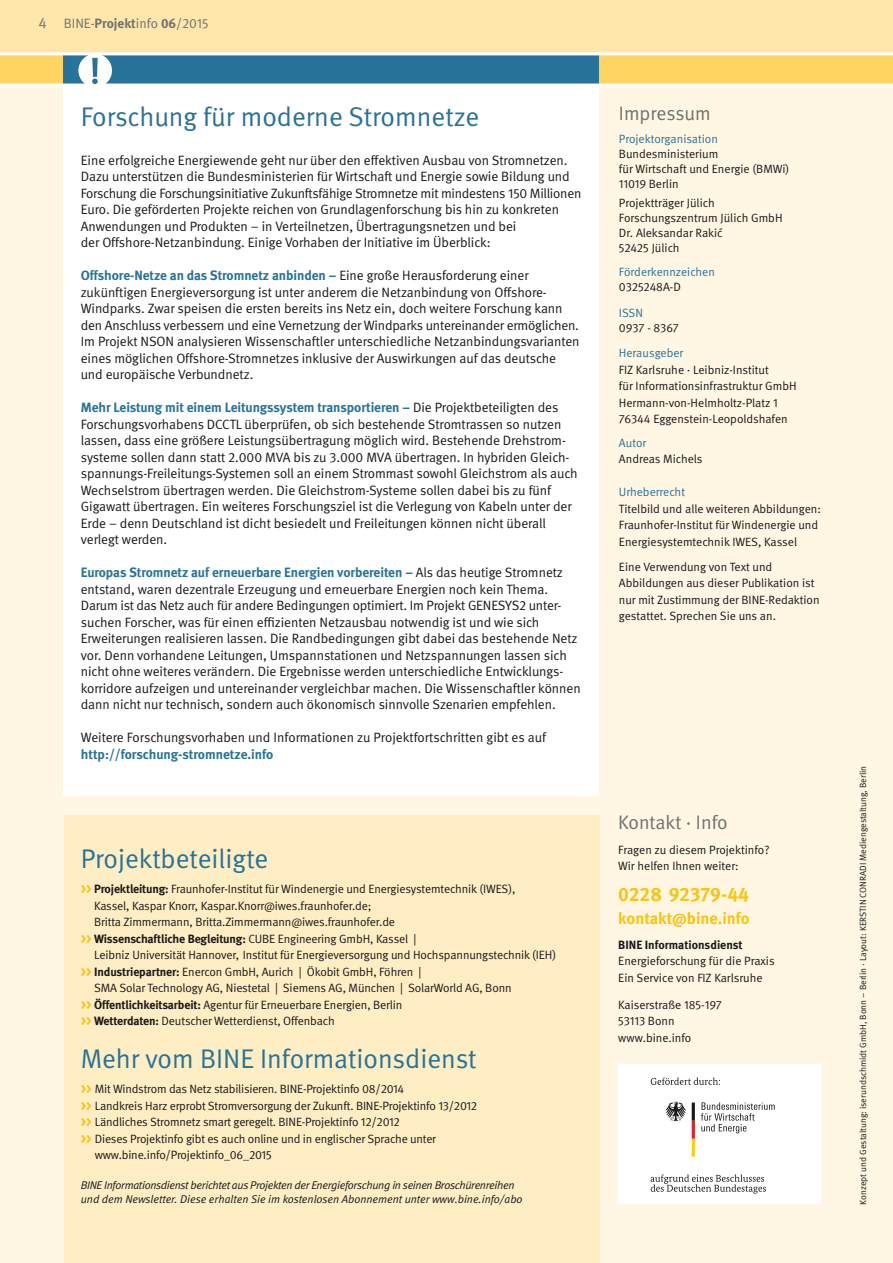
<style>
.page{position:relative;width:893px;height:1263px;background:#fff7e3}
.page>*{position:absolute;margin:0;border:0;box-sizing:border-box;transform-origin:0 0}
.t1{font:27px "Meta Normal";color:#287399}
.t2{font:19.5px "Meta Normal";color:#707173}
.t3{font:19.5px "Meta Bold Expert";color:#fac411}
.t4{font:700 16.5px "Meta";color:#fac411}
.t5{font:15px "Meta Normal Expert";color:#707173}
.t6{font:13.5px/16.5px "Meta Normal";letter-spacing:-.005em;color:#1a181b}
.t7{font:700 13.5px "Meta";letter-spacing:-.005em;color:#287399}
.t8{font:13.5px "Meta Normal";color:#707173}
.t9{font:13.5px "Meta Normal Expert";color:#707173}
.t10{font:12px/16.5px "Meta Normal";letter-spacing:-.01em;color:#1a181b}
.t11{font:700 12px "Meta";letter-spacing:-.01em;color:#1a181b}
.t12{font:12px "Meta Normal";color:#287399}
.t13{font:12px "Meta Normal Expert";letter-spacing:-.01em;color:#1a181b}
.t14{font:italic 11.25px/13.5px "Meta Normal";letter-spacing:-.025em;color:#1a181b}
.t15{font:9px "Meta Normal";color:#1a181b}
.s1{font-family:"Meta";font-weight:700}
.s2{font-family:"Meta Bold Expert"}
.s3{font-family:"Meta Normal Expert"}
.s4{font-family:"Meta Normal";font-weight:400;color:#1a181b}
.s5{font-family:"Meta";font-weight:700;font-size:13.5px;color:#fac411}
.s6{font-size:13.5px;color:#fac411}
.s7{font-family:"Meta Normal";font-weight:400}
.s8{font-family:"Meta Normal"}
</style>
<div class="page">
<div style="left:0;top:55px;width:893px;height:30px;background:#ffd460"></div>
<div style="left:64px;top:55px;width:535px;height:30px;background:#287399"></div>
<hr style="left:0;top:84px;width:893px;height:3px;background:#fff">
<div style="left:0;top:0;width:893px;height:55px;background:#ffe7ac"></div>
<div style="left:78px;top:54px;width:34px;height:33px;background:#fff;border-radius:50%"></div>
<svg style="left:92px;top:58px;width:6px;height:26px"></svg>
<div style="left:64px;top:86px;width:535px;height:709px;background:#fff"></div>
<div style="left:64px;top:815px;width:536px;height:448px;background:#ffeec3"></div>
<hr style="left:0;top:52px;width:893px;height:3px;background:#fff">
<div style="left:618px;top:1064px;width:203px;height:139px;background:#fff"></div>
<svg style="left:665px;top:1102px;width:21px;height:19px"></svg>
<svg style="left:692px;top:1102px;width:3px;height:54px"></svg>
<svg style="left:701px;top:1102px;width:74px;height:31px"></svg>
<svg style="left:651px;top:1077px;width:69px;height:8px"></svg>
<svg style="left:651px;top:1174px;width:115px;height:20px"></svg>
<p class="t5" style="left:38px;top:15px;width:10px">4</p>
<p class="t8" style="left:64px;top:15px;width:144px">BINE-<span class="s1">Projekt</span>info <span class="s2">106</span>//<span class="s3">2010</span></p>
<p class="t9" style="left:182px;top:16px;width:28px">2015</p>
<h1 class="t1" style="left:81px;top:101px;width:400px">Forschung für moderne Stromnetze</h1>
<p class="t6" style="left:81px;top:152px;width:502px">Eine erfolgreiche Energiewende geht nur über den effektiven Ausbau von Stromnetzen.<br>Dazu unterstützen die Bundesministerien für Wirtschaft und Energie sowie Bildung und Forschung die Forschungsinitiative Zukunftsfähige Stromnetze mit mindestens <span class="s3">150</span> Millionen Euro. Die geförderten Projekte reichen von Grundlagenforschung bis hin zu konkreten Anwendungen und Produkten – in Verteilnetzen, Übertragungsnetzen und bei<br>der Offshore-Netzanbindung. Einige Vorhaben der Initiative im Überblick:</p>
<p class="t7" style="left:81px;top:267px;width:449px">Offshore-Netze an das Stromnetz anbinden – <span class="s4">Eine große Herausforderung einer</span></p>
<p class="t6" style="left:81px;top:284px;width:500px">zukünftigen Energieversorgung ist unter anderem die Netzanbindung von Offshore-Windparks. Zwar speisen die ersten bereits ins Netz ein, doch weitere Forschung kann den Anschluss verbessern und eine Vernetzung der Windparks untereinander ermöglichen.<br>Im Projekt NSON analysieren Wissenschaftler unterschiedliche Netzanbindungsvarianten eines möglichen Offshore-Stromnetzes inklusive der Auswirkungen auf das deutsche und europäische Verbundnetz.</p>
<p class="t7" style="left:81px;top:399px;width:479px">Mehr Leistung mit einem Leitungssystem transportieren – <span class="s4">Die Projektbeteiligten des</span></p>
<p class="t6" style="left:81px;top:416px;width:498px">Forschungsvorhabens DCCTL überprüfen, ob sich bestehende Stromtrassen so nutzen lassen, dass eine größere Leistungsübertragung möglich wird. Bestehende Drehstrom&shy;systeme sollen dann statt <span class="s3">2</span>.<span class="s3">000</span> MVA bis zu <span class="s3">3</span>.<span class="s3">000</span> MVA übertragen. In hybriden Gleich&shy;spannungs-Freileitungs-Systemen soll an einem Strommast sowohl Gleichstrom als auch Wechselstrom übertragen werden. Die Gleichstrom-Systeme sollen dabei bis zu fünf Gigawatt übertragen. Ein weiteres Forschungsziel ist die Verlegung von Kabeln unter der Erde – denn Deutschland ist dicht besiedelt und Freileitungen können nicht überall verlegt werden.</p>
<p class="t7" style="left:81px;top:564px;width:484px">Europas Stromnetz auf erneuerbare Energien vorbereiten – <span class="s4">Als das heutige Stromnetz</span></p>
<p class="t6" style="left:81px;top:581px;width:501px">entstand, waren dezentrale Erzeugung und erneuerbare Energien noch kein Thema.<br>Darum ist das Netz auch für andere Bedingungen optimiert. Im Projekt GENESYS<span class="s3">2</span> unter&shy;suchen Forscher, was für einen effizienten Netzausbau notwendig ist und wie sich Erweiterungen realisieren lassen. Die Randbedingungen gibt dabei das bestehende Netz vor. Denn vorhandene Leitungen, Umspannstationen und Netzspannungen lassen sich nicht ohne weiteres verändern. Die Ergebnisse werden unterschiedliche Entwicklungs&shy;korridore aufzeigen und untereinander vergleichbar machen. Die Wissenschaftler können dann nicht nur technisch, sondern auch ökonomisch sinnvolle Szenarien empfehlen.</p>
<p class="t6" style="left:81px;top:729px;width:467px">Weitere Forschungsvorhaben und Informationen zu Projektfortschritten gibt es auf</p>
<p class="t7" style="left:81px;top:745px;width:194px">http://forschung-stromnetze.info</p>
<h1 class="t1" style="left:81px;top:843px;width:189px">Projektbeteiligte</h1>
<p class="t10" style="left:94px;top:881px;width:423px;text-indent:-13px"><span class="s5">&gt;&gt;</span> <span class="s1">Projektleitung:</span> Fraunhofer-Institut für Windenergie und Energiesystemtechnik (IWES),<br>Kassel, Kaspar Knorr, Kaspar.Knorr@iwes.fraunhofer.de;<br>Britta Zimmermann, Britta.Zimmermann@iwes.fraunhofer.de</p>
<p class="t11" style="left:81px;top:931px;width:337px"><span class="s6">&gt;&gt;</span> Wissenschaftliche Begleitung: <span class="s7">CUBE Engineering GmbH, Kassel |</span></p>
<p class="t10" style="left:94px;top:947px;width:463px">Leibniz Universität Hannover, Institut für Energieversorgung und Hochspannungstechnik (IEH)</p>
<p class="t10" style="left:81px;top:963px;width:342px"><span class="s5">&gt;&gt;</span> <span class="s1">Industriepartner:</span> Enercon GmbH, Aurich | Ökobit GmbH, Föhren |</p>
<p class="t10" style="left:94px;top:980px;width:419px">SMA Solar Technology AG, Niestetal | Siemens AG, München | SolarWorld AG, Bonn</p>
<p class="t10" style="left:81px;top:996px;width:323px"><span class="s5">&gt;&gt;</span> <span class="s1">Öffentlichkeitsarbeit:</span> Agentur für Erneuerbare Energien, Berlin</p>
<p class="t10" style="left:81px;top:1013px;width:255px"><span class="s5">&gt;&gt;</span> <span class="s1">Wetterdaten:</span> Deutscher Wetterdienst, Offenbach</p>
<h1 class="t1" style="left:81px;top:1043px;width:397px">Mehr vom BINE Informationsdienst</h1>
<p class="t10" style="left:81px;top:1081px;width:325px"><span class="s5">&gt;&gt;</span> Mit Windstrom das Netz stabilisieren. BINE-Projektinfo <span class="s3">08</span>/<span class="s3">2014</span></p>
<p class="t10" style="left:81px;top:1097px;width:398px"><span class="s5">&gt;&gt;</span> Landkreis Harz erprobt Stromversorgung der Zukunft. BINE-Projektinfo <span class="s3">13</span>/<span class="s3">2012</span></p>
<p class="t10" style="left:81px;top:1114px;width:320px"><span class="s5">&gt;&gt;</span> Ländliches Stromnetz smart geregelt. BINE-Projektinfo <span class="s3">12</span>/<span class="s3">2012</span></p>
<p class="t10" style="left:81px;top:1130px;width:357px"><span class="s5">&gt;&gt;</span> Dieses Projektinfo gibt es auch online und in englischer Sprache unter</p>
<p class="t10" style="left:95px;top:1147px;width:179px">www.bine.info/Projektinfo_<span class="s3">06</span>_<span class="s3">2015</span></p>
<p class="t14" style="left:81px;top:1178px;width:443px">BINE Informationsdienst berichtet aus Projekten der Energieforschung in seinen Broschürenreihen und dem Newsletter. Diese erhalten Sie im kostenlosen Abonnement unter www.bine.info/abo</p>
<h2 class="t2" style="left:619px;top:102px;width:93px">Impressum</h2>
<p class="t12" style="left:619px;top:132px;width:100px">Projektorganisation</p>
<p class="t10" style="left:619px;top:146px;width:172px;line-height:15px">Bundesministerium<br>für Wirtschaft und Energie (BMWi)<br><span class="s3">11019</span> Berlin</p>
<p class="t10" style="left:619px;top:196px;width:165px;line-height:15px">Projektträger Jülich<br>Forschungszentrum Jülich GmbH<br>Dr. Aleksandar Raki ´c<br><span class="s3">52425</span> Jülich</p>
<p class="t12" style="left:619px;top:265px;width:98px">Förderkennzeichen</p>
<p class="t13" style="left:619px;top:280px;width:63px">0325248<span class="s8">A-D</span></p>
<p class="t12" style="left:619px;top:305px;width:26px">ISSN</p>
<p class="t13" style="left:619px;top:321px;width:62px">0937 <span class="s8">-</span> 8367</p>
<p class="t12" style="left:619px;top:346px;width:66px">Herausgeber</p>
<p class="t10" style="left:619px;top:361px;width:179px">FIZ Karlsruhe · Leibniz-Institut<br>für Informationsinfrastruktur GmbH Hermann-von-Helmholtz-Platz <span class="s3">1<br>76344</span> Eggenstein-Leopoldshafen</p>
<p class="t12" style="left:619px;top:436px;width:29px">Autor</p>
<p class="t10" style="left:619px;top:451px;width:85px">Andreas Michels</p>
<p class="t12" style="left:619px;top:485px;width:68px">Urheberrecht</p>
<p class="t10" style="left:619px;top:500px;width:203px">Titelbild und alle weiteren Abbildungen:<br>Fraunhofer-Institut für Windenergie und<br>Energiesystemtechnik IWES, Kassel</p>
<p class="t10" style="left:619px;top:558px;width:202px">Eine Verwendung von Text und Abbildungen aus dieser Publikation ist nur mit Zustimmung der BINE-Redaktion gestattet. Sprechen Sie uns an.</p>
<h2 class="t2" style="left:618px;top:811px;width:111px">Kontakt · Info</h2>
<p class="t10" style="left:618px;top:841px;width:153px">Fragen zu diesem Projektinfo?<br>Wir helfen Ihnen weiter:</p>
<h2 class="t3" style="left:618px;top:882px;width:132px">0228 92379<span class="s1">-</span>44</h2>
<p class="t4" style="left:618px;top:907px;width:133px">kontakt@bine.info</p>
<p class="t11" style="left:618px;top:937px;width:126px">BINE Informationsdienst</p>
<p class="t10" style="left:618px;top:953px;width:158px">Energieforschung für die Praxis<br>Ein Service von FIZ Karlsruhe</p>
<p class="t10" style="left:618px;top:996px;width:105px">Kaiserstraße <span class="s3">185</span>-<span class="s3">197</span></p>
<p class="t13" style="left:618px;top:1014px;width:58px">53113 <span class="s8">Bonn</span></p>
<p class="t10" style="left:618px;top:1029px;width:75px">www.bine.info</p>
<p class="t15" style="left:858px;top:1204px;width:440px;rotate:-90deg">Konzept und Gestaltung: iserundschmidt GmbH, Bonn – Berlin · Layout: KERSTIN CONRADI Mediengestaltung, Berlin</p>
</div>
